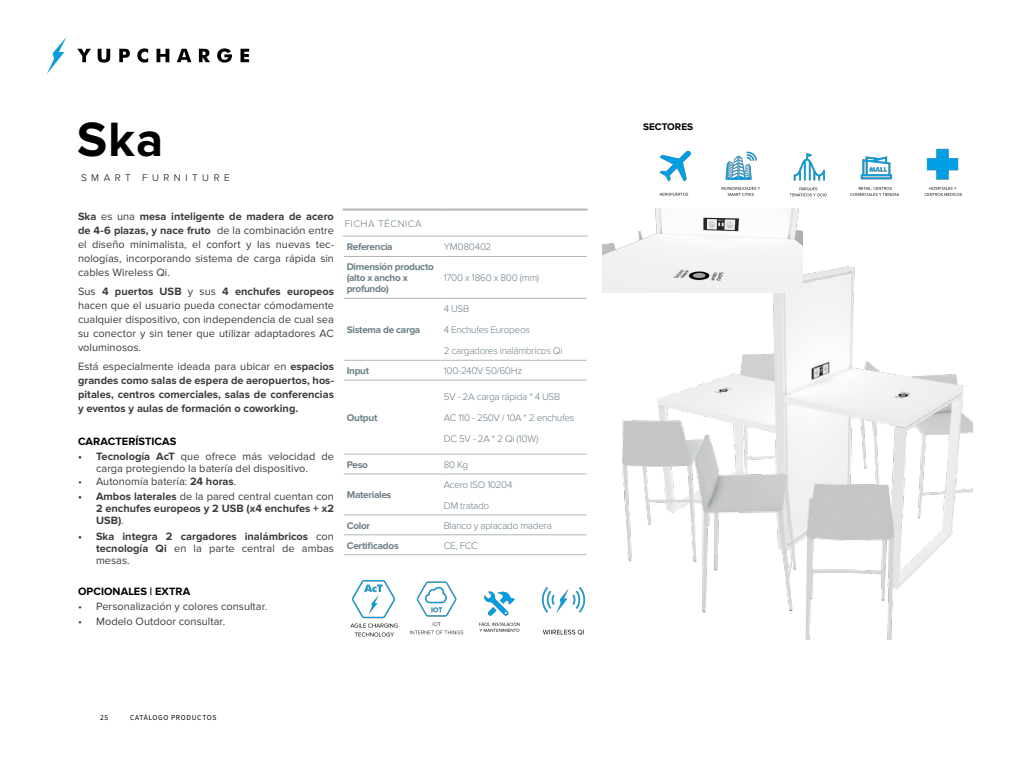
<style>
.page{position:relative;width:1024px;height:768px;background:#fff}
.page>*{position:absolute;margin:0;border:0;box-sizing:border-box;transform-origin:0 0}
.Titular_-_Negrita__a{font:700 50px "Proxima Nova";color:#000}
.Texto_independiente{font:11px/14px "Proxima Nova";letter-spacing:.005em;color:#3b3c3b;text-align:justify}
.Texto_independiente-2{font:700 11px/12px "Proxima Nova";color:#3b3c3b;text-align:justify}
.Texto_independiente-3{font:700 11px "Proxima Nova";letter-spacing:.005em;color:#000}
.ingredientes{font:300 10px "Proxima Nova";letter-spacing:-.025em;color:#6b7e88}
.ingredientes-2{font:700 10px/11px "Proxima Nova";letter-spacing:-.03em;color:#6b7e88}
.frase_corta_intermed{font:300 10px "Proxima Nova";letter-spacing:.45em;color:#000}
.cabecera{font:300 10px "Proxima Nova";letter-spacing:.05em;color:#6b7e88}
.t1{font:700 10px "Proxima Nova";color:#000}
.Pie_de_página_-_Alin{font:7.5px "Source Sans Pro";letter-spacing:.09em;color:#000}
.s1{font-weight:700}
.s2{font-weight:400}
</style>
<div class="page">
<img style="left:603px;top:266px;width:369px;height:374px">
<svg style="left:77px;top:48px;width:172px;height:15px"></svg>
<svg style="left:47px;top:37px;width:19px;height:37px"></svg>
<hr style="left:441px;top:256px;width:146px;height:1px;background:#afb7ba">
<hr style="left:344px;top:298px;width:97px;height:1px;background:#afb7ba">
<hr style="left:441px;top:298px;width:146px;height:1px;background:#afb7ba">
<hr style="left:343px;top:209px;width:98px;height:2px;background:#afb7ba">
<hr style="left:441px;top:209px;width:147px;height:2px;background:#afb7ba">
<hr style="left:343px;top:236px;width:98px;height:1px;background:#afb7ba">
<hr style="left:441px;top:236px;width:147px;height:1px;background:#afb7ba">
<hr style="left:344px;top:360px;width:97px;height:1px;background:#afb7ba">
<hr style="left:441px;top:360px;width:146px;height:1px;background:#afb7ba">
<hr style="left:344px;top:555px;width:97px;height:1px;background:#afb7ba">
<hr style="left:441px;top:555px;width:146px;height:1px;background:#afb7ba">
<hr style="left:344px;top:380px;width:97px;height:1px;background:#afb7ba">
<hr style="left:344px;top:256px;width:97px;height:1px;background:#afb7ba">
<hr style="left:441px;top:380px;width:146px;height:1px;background:#afb7ba">
<hr style="left:344px;top:454px;width:97px;height:1px;background:#afb7ba">
<hr style="left:441px;top:454px;width:146px;height:1px;background:#afb7ba">
<hr style="left:344px;top:474px;width:97px;height:1px;background:#afb7ba">
<hr style="left:441px;top:474px;width:146px;height:1px;background:#afb7ba">
<hr style="left:344px;top:515px;width:97px;height:1px;background:#afb7ba">
<hr style="left:441px;top:515px;width:146px;height:1px;background:#afb7ba">
<hr style="left:344px;top:535px;width:97px;height:1px;background:#afb7ba">
<hr style="left:441px;top:535px;width:146px;height:1px;background:#afb7ba">
<img style="left:924px;top:148px;width:38px;height:48px">
<img style="left:850px;top:156px;width:49px;height:40px">
<img style="left:659px;top:150px;width:32px;height:46px">
<img style="left:350px;top:580px;width:48px;height:57px">
<img style="left:409px;top:581px;width:55px;height:54px">
<img style="left:721px;top:151px;width:39px;height:45px">
<img style="left:789px;top:153px;width:38px;height:44px">
<img style="left:603px;top:209px;width:200px;height:83px">
<img style="left:479px;top:591px;width:41px;height:41px">
<img style="left:542px;top:587px;width:44px;height:48px">
<p class="Titular_-_Negrita__a" style="left:77px;top:116px;width:88px">Ska</p>
<p class="frase_corta_intermed" style="left:81px;top:172px;width:150px">SMART FURNITURE</p>
<p class="Texto_independiente" style="left:78px;top:210px;width:258px"><span class="s1">Ska</span> es una <span class="s1">mesa inteligente de madera de acero de 4-6 plazas, y nace fruto</span> de la combinación entre el diseño minimalista, el confort y las nuevas tec&shy;nologías, incorporando sistema de carga rápida sin cables Wireless Qi.</p>
<p class="Texto_independiente" style="left:78px;top:285px;width:258px">Sus <span class="s1">4 puertos USB</span> y sus <span class="s1">4 enchufes europeos </span>hacen que el usuario pueda conectar cómodamente cualquier dispositivo, con independencia de cual sea su conector y sin tener que utilizar adaptadores AC voluminosos.</p>
<p class="Texto_independiente-2" style="left:78px;top:360px;width:258px;line-height:14px"><span class="s2">Está especialmente ideada para ubicar en</span> espacios grandes como salas de espera de aeropuertos, hos&shy;pitales, centros comerciales, salas de conferencias y eventos y aulas de formación o coworking.</p>
<p class="Texto_independiente-3" style="left:78px;top:436px;width:100px">CARACTERÍSTICAS</p>
<p class="Texto_independiente" style="left:96px;top:451px;width:240px;line-height:12px;text-indent:-18px"><span class="s1">• Tecnología AcT</span> que ofrece más velocidad de carga protegiendo la batería del dispositivo.</p>
<p class="Texto_independiente" style="left:78px;top:475px;width:160px">• Autonomía batería: <span class="s1">24 horas</span>.</p>
<p class="Texto_independiente-2" style="left:96px;top:491px;width:240px;text-indent:-18px">• Ambos laterales <span class="s2">de la pared central cuentan con </span>2 enchufes europeos y 2 USB (x4 enchufes + x2<br>USB)<span class="s2">.</span></p>
<p class="Texto_independiente-2" style="left:96px;top:531px;width:240px;text-indent:-18px">• Ska integra 2 cargadores inalámbricos <span class="s2">con </span>tecnología Qi <span class="s2">en la parte central de ambas mesas.</span></p>
<p class="Texto_independiente-3" style="left:78px;top:586px;width:114px">OPCIONALES | EXTRA</p>
<p class="Texto_independiente" style="left:78px;top:600px;width:191px">• Personalización y colores consultar.</p>
<p class="Texto_independiente" style="left:78px;top:615px;width:149px">• Modelo Outdoor consultar.</p>
<p class="cabecera" style="left:345px;top:218px;width:78px">FICHA TÉCNICA</p>
<p class="ingredientes-2" style="left:347px;top:242px;width:47px">Referencia</p>
<p class="ingredientes" style="left:444px;top:241px;width:49px">YM080402</p>
<p class="ingredientes-2" style="left:347px;top:262px;width:89px">Dimensión producto (alto x ancho x profundo)</p>
<p class="ingredientes" style="left:444px;top:272px;width:97px">1700 x 1860 x 800 (mm)</p>
<p class="ingredientes-2" style="left:347px;top:325px;width:75px">Sistema de carga</p>
<p class="ingredientes" style="left:444px;top:303px;width:27px">4 USB</p>
<p class="ingredientes" style="left:444px;top:324px;width:88px">4 Enchufes Europeos</p>
<p class="ingredientes" style="left:444px;top:345px;width:120px">2 cargadores inalámbricos Qi</p>
<p class="ingredientes-2" style="left:347px;top:366px;width:24px">Input</p>
<p class="ingredientes" style="left:444px;top:365px;width:80px">100-240V 50/60Hz</p>
<p class="ingredientes-2" style="left:347px;top:413px;width:32px">Output</p>
<p class="ingredientes" style="left:444px;top:391px;width:118px">5V - 2A carga rápida * 4 USB</p>
<p class="ingredientes" style="left:444px;top:412px;width:132px">AC 110 - 250V / 10A * 2 enchufes</p>
<p class="ingredientes" style="left:444px;top:433px;width:96px">DC 5V - 2A * 2 Qi (10W)</p>
<p class="ingredientes-2" style="left:347px;top:460px;width:23px">Peso</p>
<p class="ingredientes" style="left:444px;top:459px;width:26px">80 Kg</p>
<p class="ingredientes-2" style="left:347px;top:490px;width:46px">Materiales</p>
<p class="ingredientes" style="left:444px;top:479px;width:70px">Acero ISO 10204</p>
<p class="ingredientes" style="left:444px;top:500px;width:47px">DM tratado</p>
<p class="ingredientes-2" style="left:347px;top:520px;width:25px">Color</p>
<p class="ingredientes" style="left:444px;top:520px;width:110px">Blanco y aplacado madera</p>
<p class="ingredientes-2" style="left:347px;top:540px;width:54px">Certificados</p>
<p class="ingredientes" style="left:444px;top:540px;width:36px">CE, FCC</p>
<p class="Pie_de_página_-_Alin" style="left:100px;top:713px;width:10px">25</p>
<p class="Pie_de_página_-_Alin" style="left:130px;top:713px;width:88px">CATÁLOGO PRODUCTOS</p>
<p class="t1" style="left:643px;top:122px;width:52px">SECTORES</p>
</div>
